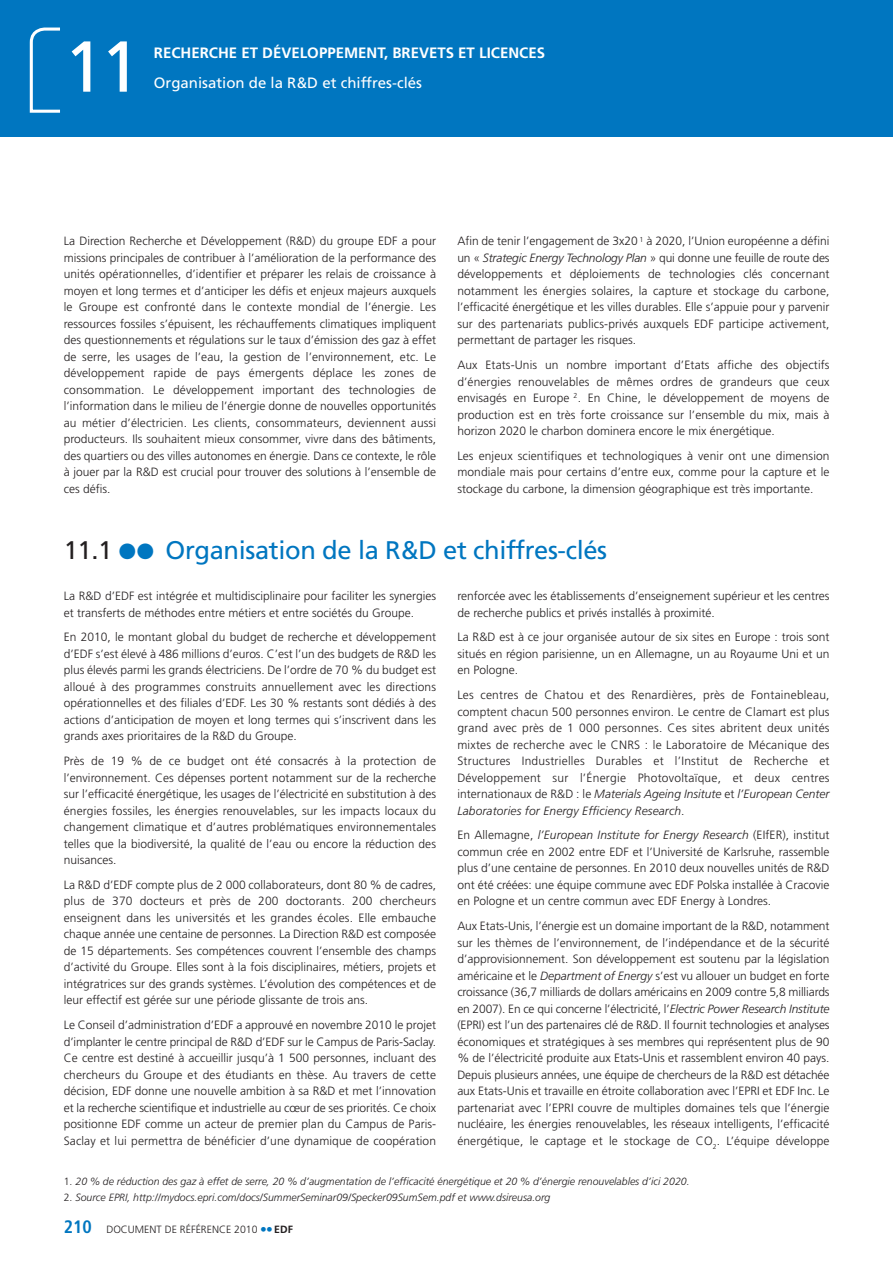
<style>
.page{position:relative;width:893px;height:1263px;background:#fff}
.page>*{position:absolute;margin:0;border:0;box-sizing:border-box;transform-origin:0 0}
.t1{font:72px "Frutiger LT Std";color:#fff}
.t2{font:25.5px "Frutiger LT Std";letter-spacing:-.015em;color:#0076c0}
.t3{font:700 15px "Frutiger LT Std";color:#fff}
.t4{font:15px "Frutiger LT Std";color:#fff}
.t5{font:300 12px/16.5px "Frutiger LT Std";color:#231f20;text-align:justify}
.t6{font:italic 300 10.5px "Frutiger LT Std";color:#231f20}
.t7{font:300 10.5px "Frutiger LT Std";color:#231f20}
.s1{font-style:italic}
.s2{color:#231f20}
.s3{font-size:45px}
.s4{font-style:normal}
.s5{font-weight:700;font-stretch:condensed;font-size:18px;color:#0076c0}
.s6{font-weight:900;font-size:13.5px;color:#0076c0}
.s7{font-weight:700}
</style>
<div class="page">
<div style="left:0;top:0;width:892px;height:136px;background:#0076c0"></div>
<svg style="left:30px;top:28px;width:30px;height:85px"></svg>
<h1 class="t1" style="left:64px;top:24px;width:78px">11</h1>
<p class="t3" style="left:154px;top:43px;width:392px">RECHERCHE ET DÉVELOPPEMENT, BREVETS ET LICENCES</p>
<p class="t4" style="left:154px;top:73px;width:270px">Organisation de la R&amp;D et chiffres-clés</p>
<p class="t5" style="left:64px;top:234px;width:374px">La Direction Recherche et Développement (R&amp;D) du groupe EDF a pour missions principales de contribuer à l’amélioration de la performance des unités opérationnelles, d’identifier et préparer les relais de croissance à moyen et long termes et d’anticiper les défis et enjeux majeurs auxquels le Groupe est confronté dans le contexte mondial de l’énergie. Les ressources fossiles s’épuisent, les réchauffements climatiques impliquent des questionnements et régulations sur le taux d’émission des gaz à effet de serre, les usages de l’eau, la gestion de l’environnement, etc. Le développement rapide de pays émergents déplace les zones de consommation. Le développement important des technologies de l’information dans le milieu de l’énergie donne de nouvelles opportunités au métier d’électricien. Les clients, consommateurs, deviennent aussi producteurs. Ils souhaitent mieux consommer, vivre dans des bâtiments, des quartiers ou des villes autonomes en énergie. Dans ce contexte, le rôle à jouer par la R&amp;D est crucial pour trouver des solutions à l’ensemble de ces défis.</p>
<p class="t5" style="left:457px;top:234px;width:374px">Afin de tenir l’engagement de 3x20 <sup>1</sup> à 2020, l’Union européenne a défini un « <span class="s1">Strategic Energy Technology Plan</span> » qui donne une feuille de route des développements et déploiements de technologies clés concernant notamment les énergies solaires, la capture et stockage du carbone, l’efficacité énergétique et les villes durables. Elle s’appuie pour y parvenir sur des partenariats publics-privés auxquels EDF participe activement, permettant de partager les risques.</p>
<p class="t5" style="left:457px;top:358px;width:374px">Aux Etats-Unis un nombre important d’Etats affiche des objectifs d’énergies renouvelables de mêmes ordres de grandeurs que ceux envisagés en Europe <sup>2</sup>. En Chine, le développement de moyens de production est en très forte croissance sur l’ensemble du mix, mais à horizon 2020 le charbon dominera encore le mix énergétique.</p>
<p class="t5" style="left:457px;top:449px;width:374px">Les enjeux scientifiques et technologiques à venir ont une dimension mondiale mais pour certains d’entre eux, comme pour la capture et le stockage du carbone, la dimension géographique est très importante.</p>
<h2 class="t2" style="left:64px;top:535px;width:545px"><span class="s2">11.1</span> <span class="s3">••</span> Organisation de la R&amp;D et chiffres-clés</h2>
<p class="t5" style="left:64px;top:589px;width:374px">La R&amp;D d’EDF est intégrée et multidisciplinaire pour faciliter les synergies et transferts de méthodes entre métiers et entre sociétés du Groupe.</p>
<p class="t5" style="left:64px;top:630px;width:374px">En 2010, le montant global du budget de recherche et développement d’EDF s’est élevé à 486 millions d’euros. C’est l’un des budgets de R&amp;D les plus élevés parmi les grands électriciens. De l’ordre de 70 % du budget est alloué à des programmes construits annuellement avec les directions opérationnelles et des filiales d’EDF. Les 30 % restants sont dédiés à des actions d’anticipation de moyen et long termes qui s’inscrivent dans les grands axes prioritaires de la R&amp;D du Groupe.</p>
<p class="t5" style="left:64px;top:754px;width:374px">Près de 19 % de ce budget ont été consacrés à la protection de l’environnement. Ces dépenses portent notamment sur de la recherche sur l’efficacité énergétique, les usages de l’électricité en substitution à des énergies fossiles, les énergies renouvelables, sur les impacts locaux du changement climatique et d’autres problématiques environnementales telles que la biodiversité, la qualité de l’eau ou encore la réduction des nuisances.</p>
<p class="t5" style="left:64px;top:878px;width:374px">La R&amp;D d’EDF compte plus de 2 000 collaborateurs, dont 80 % de cadres, plus de 370 docteurs et près de 200 doctorants. 200 chercheurs enseignent dans les universités et les grandes écoles. Elle embauche chaque année une centaine de personnes. La Direction R&amp;D est composée de 15 départements. Ses compétences couvrent l’ensemble des champs d’activité du Groupe. Elles sont à la fois disciplinaires, métiers, projets et intégratrices sur des grands systèmes. L’évolution des compétences et de leur effectif est gérée sur une période glissante de trois ans.</p>
<p class="t5" style="left:64px;top:1018px;width:374px">Le Conseil d’administration d’EDF a approuvé en novembre 2010 le projet d’implanter le centre principal de R&amp;D d’EDF sur le Campus de Paris-Saclay.<br>Ce centre est destiné à accueillir jusqu’à 1 500 personnes, incluant des chercheurs du Groupe et des étudiants en thèse. Au travers de cette décision, EDF donne une nouvelle ambition à sa R&amp;D et met l’innovation et la recherche scientifique et industrielle au cœur de ses priorités. Ce choix positionne EDF comme un acteur de premier plan du Campus de Paris-Saclay et lui permettra de bénéficier d’une dynamique de coopération</p>
<p class="t5" style="left:457px;top:589px;width:374px">renforcée avec les établissements d’enseignement supérieur et les centres de recherche publics et privés installés à proximité.</p>
<p class="t5" style="left:457px;top:630px;width:374px">La R&amp;D est à ce jour organisée autour de six sites en Europe : trois sont situés en région parisienne, un en Allemagne, un au Royaume Uni et un en Pologne.</p>
<p class="t5" style="left:457px;top:688px;width:374px">Les centres de Chatou et des Renardières, près de Fontainebleau, comptent chacun 500 personnes environ. Le centre de Clamart est plus grand avec près de 1 000 personnes. Ces sites abritent deux unités mixtes de recherche avec le CNRS : le Laboratoire de Mécanique des Structures Industrielles Durables et l’Institut de Recherche et Développement sur l’Énergie Photovoltaïque, et deux centres internationaux de R&amp;D : le <span class="s1">Materials Ageing Insitute</span> et <span class="s1">l’European Center Laboratories for Energy Efficiency Research</span>.</p>
<p class="t5" style="left:457px;top:828px;width:374px">En Allemagne, <span class="s1">l’European Institute for Energy Research</span> (EIfER), institut commun crée en 2002 entre EDF et l’Université de Karlsruhe, rassemble plus d’une centaine de personnes. En 2010 deux nouvelles unités de R&amp;D ont été créées: une équipe commune avec EDF Polska installée à Cracovie en Pologne et un centre commun avec EDF Energy à Londres.</p>
<p class="t5" style="left:457px;top:919px;width:374px">Aux Etats-Unis, l’énergie est un domaine important de la R&amp;D, notamment sur les thèmes de l’environnement, de l’indépendance et de la sécurité d’approvisionnement. Son développement est soutenu par la législation américaine et le <span class="s1">Department of Energy</span> s’est vu allouer un budget en forte croissance (36,7 milliards de dollars américains en 2009 contre 5,8 milliards en 2007). En ce qui concerne l’électricité, l’<span class="s1">Electric Power Research Institute </span>(EPRI) est l’un des partenaires clé de R&amp;D. Il fournit technologies et analyses économiques et stratégiques à ses membres qui représentent plus de 90 % de l’électricité produite aux Etats-Unis et rassemblent environ 40 pays.<br>Depuis plusieurs années, une équipe de chercheurs de la R&amp;D est détachée aux Etats-Unis et travaille en étroite collaboration avec l’EPRI et EDF Inc. Le partenariat avec l’EPRI couvre de multiples domaines tels que l’énergie nucléaire, les énergies renouvelables, les réseaux intelligents, l’efficacité énergétique, le captage et le stockage de CO<sub>2</sub>. L’équipe développe</p>
<p class="t6" style="left:64px;top:1175px;width:627px"><span class="s4">1.</span> 20 % de réduction des gaz à effet de serre, 20 % d’augmentation de l’efficacité énergétique et 20 % d’énergie renouvelables d’ici 2020.</p>
<p class="t6" style="left:64px;top:1191px;width:488px"><span class="s4">2.</span> Source EPRI, http://mydocs.epri.com/docs/SummerSeminar09/Specker09SumSem.pdf et www.dsireusa.org</p>
<p class="t7" style="left:64px;top:1223px;width:230px"><span class="s5">210</span> DOCUMENT DE RÉFÉRENCE 2010 <span class="s6">••</span><span class="s7">EDF</span></p>
</div>
